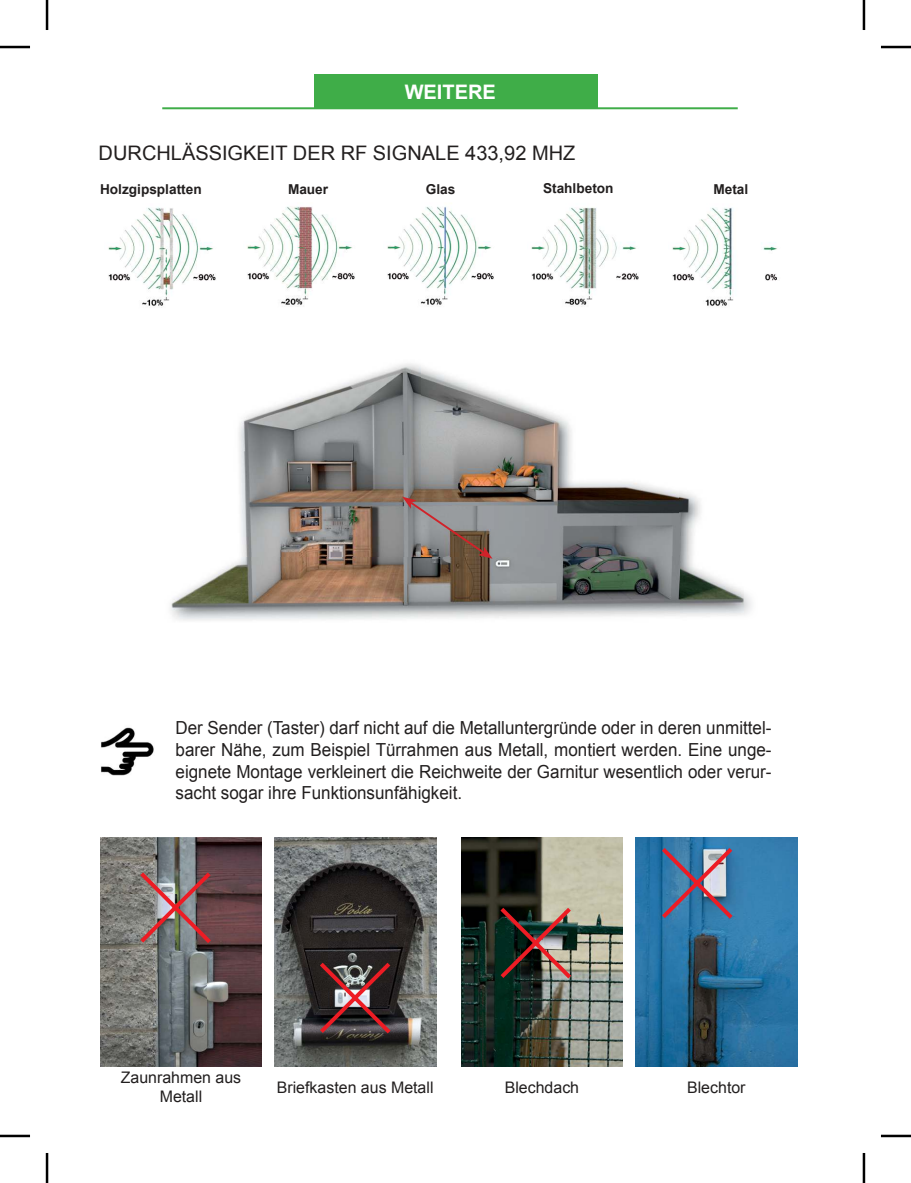
<style>
.page{position:relative;width:911px;height:1183px;background:#fff}
.page>*{position:absolute;margin:0;border:0;box-sizing:border-box;transform-origin:0 0}
.t1{font:20px "Arial";color:#221f1f}
.t2{font:700 20px "Arial";color:#fff}
.t3{font:18px/21.6px "Arial";color:#221f1f;text-align:justify;scale:.94 1}
.t4{font:16px/19.2px "Arial";color:#221f1f;text-align:center}
.t5{font:700 13.6px "Arial";color:#221f1f}
</style>
<div class="page">
<img style="left:672px;top:207px;width:105px;height:99px">
<img style="left:108px;top:207px;width:108px;height:101px">
<img style="left:387px;top:206px;width:107px;height:99px">
<img style="left:531px;top:207px;width:108px;height:100px">
<img style="left:247px;top:206px;width:108px;height:101px">
<img style="left:100px;top:837px;width:162px;height:229px">
<img style="left:274px;top:837px;width:162px;height:229px">
<img style="left:461px;top:837px;width:162px;height:229px">
<img style="left:635px;top:837px;width:162px;height:229px">
<img style="left:136px;top:868px;width:79px;height:79px">
<svg style="left:315px;top:958px;width:80px;height:79px;background:#553b3d"></svg>
<img style="left:496px;top:903px;width:79px;height:79px">
<svg style="left:657px;top:843px;width:79px;height:80px;background:#5e7a9e"></svg>
<hr style="left:162px;top:107px;width:575px;height:2px;background:#3fad48">
<div style="left:314px;top:74px;width:284px;height:34px;background:#3fad48"></div>
<img style="left:101px;top:727px;width:53px;height:49px">
<img style="left:227px;top:400px;width:525px;height:220px">
<img style="left:295px;top:363px;width:219px;height:37px">
<img style="left:170px;top:567px;width:57px;height:54px">
<svg style="left:402px;top:496px;width:90px;height:63px;background:#877a76"></svg>
<hr style="left:0;top:46px;width:30px;height:2px;background:#000001">
<hr style="left:880px;top:46px;width:30px;height:2px;background:#000001">
<hr style="left:0;top:1134px;width:30px;height:3px;background:#000001">
<hr style="left:880px;top:1134px;width:30px;height:3px;background:#000001">
<hr style="left:46px;top:0;width:2px;height:30px;background:#000001">
<hr style="left:46px;top:1153px;width:2px;height:30px;background:#000001">
<hr style="left:862px;top:0;width:3px;height:30px;background:#000001">
<hr style="left:862px;top:1153px;width:3px;height:30px;background:#000001">
<p class="t2" style="left:404px;top:84px;width:93px">WEITERE</p>
<p class="t1" style="left:99px;top:139px;width:478px">DURCHLÄSSIGKEIT DER RF SIGNALE 433,92 MHZ</p>
<p class="t5" style="left:288px;top:184px;width:42px">Mauer</p>
<p class="t5" style="left:543px;top:183px;width:72px">Stahlbeton</p>
<p class="t5" style="left:713px;top:184px;width:36px">Metal</p>
<p class="t5" style="left:100px;top:184px;width:103px">Holzgipsplatten</p>
<p class="t5" style="left:425px;top:184px;width:31px">Glas</p>
<p class="t3" style="left:175px;top:717px;width:635px">Der Sender (Taster) darf nicht auf die Metalluntergründe oder in deren unmittel&shy;barer Nähe, zum Beispiel Türrahmen aus Metall, montiert werden. Eine unge&shy;eignete Montage verkleinert die Reichweite der Garnitur wesentlich oder verur&shy;sacht sogar ihre Funktionsunfähigkeit.</p>
<p class="t4" style="left:121px;top:1068px;width:122px">Zaunrahmen aus<br>Metall</p>
<p class="t4" style="left:277px;top:1077px;width:158px">Briefkasten aus Metall</p>
<p class="t4" style="left:504px;top:1077px;width:76px">Blechdach</p>
<p class="t4" style="left:687px;top:1077px;width:60px">Blechtor</p>
</div>
